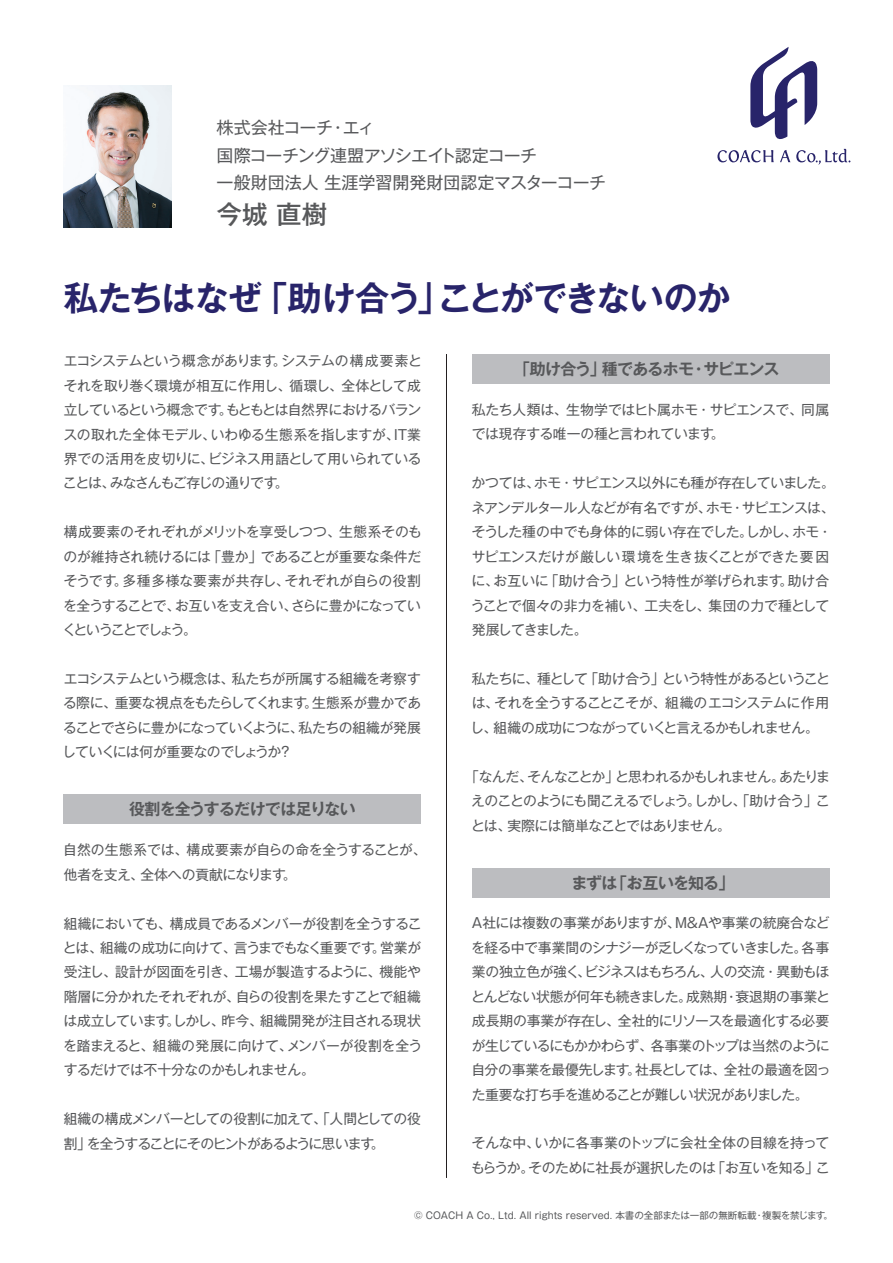
<style>
.page{position:relative;width:893px;height:1263px;background:#fff}
.page>*{position:absolute;margin:0;border:0;box-sizing:border-box;transform-origin:0 0}
.t1{font:700 34.05px "Gothic MB101 Pr 6 De";letter-spacing:-.04em;color:#28246a}
.t2{font:500 25.5px "Gothic MB101 Pr 6 N";color:#57585a}
.t3{font:16.95px/27.6px "Gothic MB101 Pr 6 N";letter-spacing:-.025em;color:#57585a}
.t4{font:700 15.9px "Gothic MB101 Pr 6 N De";letter-spacing:-.05em;color:#57585a}
.t5{font:13.8px/24.5px "Gothic MB101 Pr 6 N";letter-spacing:-.04em;color:#57585a;text-align:justify}
.t6{font:13.8px/24.5px "Gothic MB101 Pr 6 N";letter-spacing:-.065em;color:#57585a}
.t7{font:13.8px/24.5px "Gothic MB101 Pr 6 N";letter-spacing:-.02em;color:#57585a}
.t8{font:13.8px/24.5px "Gothic MB101 Pr 6 N";letter-spacing:-.015em;color:#57585a}
.t9{font:9.6px "Gothic MB101 Pr 6 N";color:#57585a}
.s1{color:#56575a}
</style>
<div class="page">
<div style="left:64px;top:794px;width:357px;height:30px;background:#bcbdc0"></div>
<div style="left:472px;top:354px;width:357px;height:30px;background:#bcbdc0"></div>
<div style="left:472px;top:868px;width:357px;height:29px;background:#bcbdc0"></div>
<hr style="left:446px;top:354px;width:1px;height:824px;background:#231f20">
<svg style="left:750px;top:47px;width:67px;height:92px"></svg>
<svg style="left:717px;top:150px;width:57px;height:12px"></svg>
<svg style="left:780px;top:148px;width:70px;height:17px"></svg>
<img style="left:64px;top:85px;width:108px;height:142px">
<p class="t3" style="left:217px;top:113px;width:391px">株式会社コーチ・エィ<br>国際コーチング連盟アソシエイト認定コーチ<br>一般財団法人 生涯学習開発財団認定マスターコーチ</p>
<h2 class="t2" style="left:217px;top:194px;width:112px">今城 直樹</h2>
<h1 class="t1" style="left:64px;top:269px;width:668px">私たちはなぜ「助け合う」ことができないのか</h1>
<p class="t5" style="left:63px;top:348px;width:360px">エコシステムという概念がありま<span class="s1">す</span>。システムの構成要素とそれを取り巻く環境が相互に作用し、循環し、全体として成立しているという概念で<span class="s1">す</span>。もともとは自然界におけるバランスの取れた全体モデル、いわゆる生態系を指しますが、IT業界での活用を皮切りに、ビジネス用語として用いられていることは、みなさんもご存じの通りで<span class="s1">す</span>。</p>
<p class="t5" style="left:63px;top:519px;width:361px">構成要素のそれぞれがメリットを享受しつつ、生態系そのものが維持され続けるには「豊か」であることが重要な条件だそうで<span class="s1">す</span>。多種多様な要素が共存し、それぞれが自らの役割を全うすることで、お互いを支え合い、さらに豊かになっていくということでしょう。</p>
<p class="t5" style="left:62px;top:666px;width:361px">エコシステムという概念は、私たちが所属する組織を考察する際に、重要な視点をもたらしてくれま<span class="s1">す</span>。生態系が豊かであることでさらに豊かになっていくように、私たちの組織が発展していくには何が重要なのでしょうか？</p>
<p class="t4" style="left:129px;top:796px;width:228px">役割を全うするだけでは足りない</p>
<p class="t8" style="left:63px;top:837px;width:365px">自然の生態系では、構成要素が自らの命を全うすることが、他者を支え、全体への貢献になりま<span class="s1">す</span>。</p>
<p class="t5" style="left:63px;top:910px;width:361px">組織においても、構成員であるメンバーが役割を全うすることは、組織の成功に向けて、言うまでもなく重要で<span class="s1">す</span>。営業が受注し、設計が図面を引き、工場が製造するように、機能や階層に分かれたそれぞれが、自らの役割を果たすことで組織は成立していま<span class="s1">す</span>。しかし、昨今、組織開発が注目される現状を踏まえると、組織の発展に向けて、メンバーが役割を全うするだけでは不十分なのかもしれません。</p>
<p class="t6" style="left:64px;top:1106px;width:359px">組織の構成メンバーとしての役割に加えて、「人間としての役割」を全うすることにそのヒントがあるように思いま<span class="s1">す</span>。</p>
<p class="t4" style="left:514px;top:356px;width:267px">「助け合う」種であるホモ・サピエンス</p>
<p class="t7" style="left:472px;top:397px;width:359px">私たち人類は、生物学ではヒト属ホモ・サピエンスで、同属では現存する唯一の種と言われていま<span class="s1">す</span>。</p>
<p class="t5" style="left:471px;top:470px;width:365px;text-align:left">かつては、ホモ・サピエンス以外にも種が存在していました。ネアンデルタール人などが有名ですが、ホモ・サピエンスは、そうした種の中でも身体的に弱い存在でした。しかし、ホモ・サピエンスだけが厳しい環境を生き抜くことができた要因に、お互いに「助け合う」という特性が挙げられま<span class="s1">す</span>。助け合うことで個々の非力を補い、工夫をし、集団の力で種として発展してきました。</p>
<p class="t5" style="left:470px;top:665px;width:361px">私たちに、種として「助け合う」という特性があるということは、それを全うすることこそが、組織のエコシステムに作用し、組織の成功につながっていくと言えるかもしれません。</p>
<p class="t5" style="left:471px;top:763px;width:360px;text-indent:-6px">「なんだ、そんなことか」と思われるかもしれません。あたりまえのことのようにも聞こえるでしょう。しかし、「助け合う」ことは、実際には簡単なことではありません。</p>
<p class="t4" style="left:572px;top:869px;width:164px">まずは「お互いを知る」</p>
<p class="t5" style="left:471px;top:910px;width:361px">A社には複数の事業がありますが、M&amp;Aや事業の統廃合などを経る中で事業間のシナジーが乏しくなっていきました。各事業の独立色が強く、ビジネスはもちろん、人の交流・異動もほとんどない状態が何年も続きました。成熟期・衰退期の事業と成長期の事業が存在し、全社的にリソースを最適化する必要が生じているにもかかわらず、各事業のトップは当然のように自分の事業を最優先しま<span class="s1">す</span>。社長としては、全社の最適を図った重要な打ち手を進めることが難しい状況がありました。</p>
<p class="t5" style="left:471px;top:1130px;width:360px">そんな中、いかに各事業のトップに会社全体の目線を持ってもらうか。そのために社長が選択したのは「お互いを知る」こ</p>
<p class="t9" style="left:414px;top:1208px;width:421px">© COACH A Co., Ltd. All rights reserved. 本書の全部または一部の無断転載・複製を禁じま<span class="s1">す</span>。</p>
</div>
